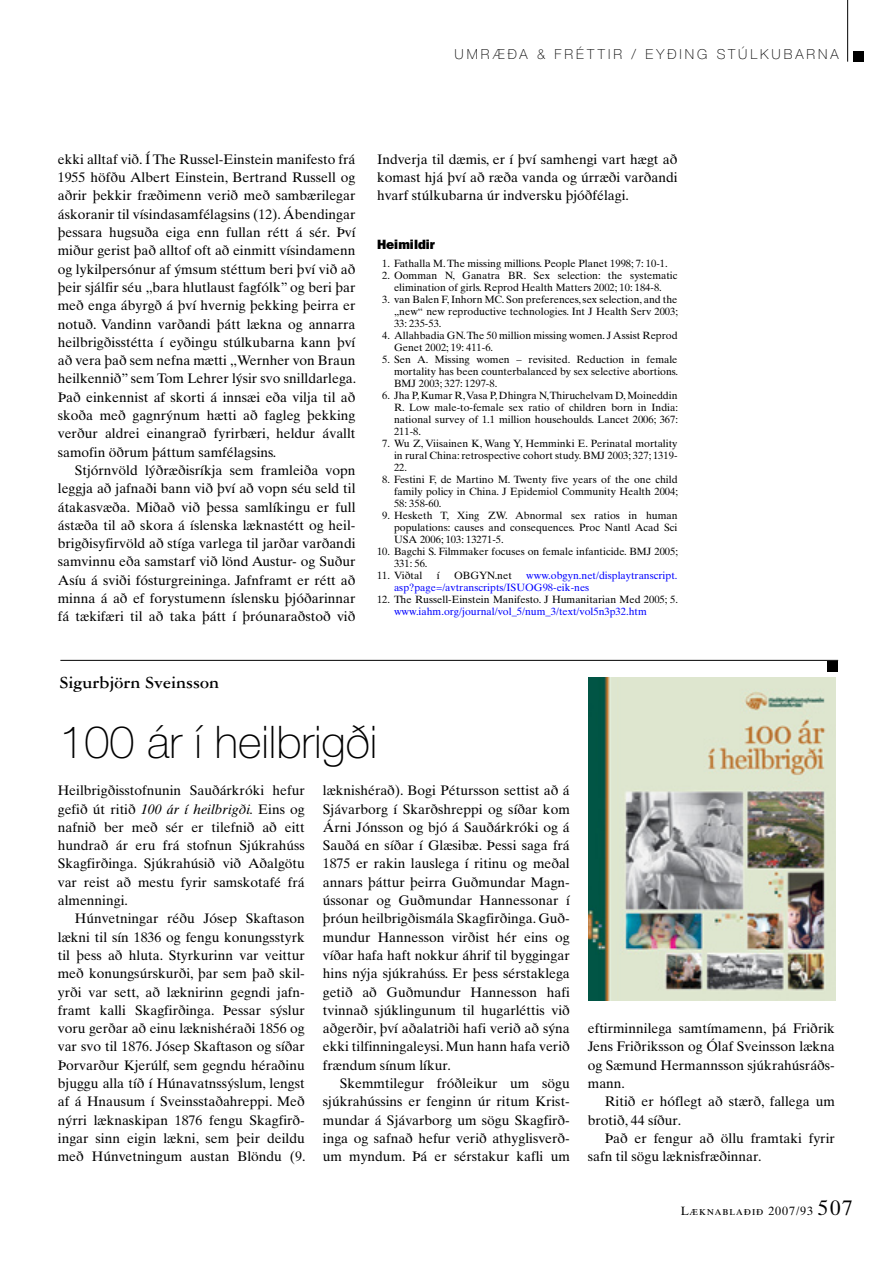
<style>
.page{position:relative;width:893px;height:1263px;background:#fff}
.page>*{position:absolute;margin:0;border:0;box-sizing:border-box;transform-origin:0 0}
.t1{font:100 45px "Helvetica Neue";color:#000}
.t2{font:700 18px "Garamond Three";color:#000}
.t3{font:13.8px/18.3px "Times Ten";color:#000;text-align:justify}
.t4{font:100 13.8px "Helvetica Neue";letter-spacing:.215em;color:#000}
.t5{font:800 13.5px "Franklin Gothic";color:#000}
.t6{font:12px "Times Ten Roman SC";letter-spacing:.075em;color:#000}
.t7{font:10.5px/12px "Times Ten";color:#000;text-align:justify}
.t8{font:10.5px/12px "Times Ten";color:#00f}
.s1{font-style:italic}
.s2{font-family:"Times Ten"}
.s3{font-family:"Times Ten";font-size:21px}
</style>
<div class="page">
<div style="left:854px;top:51px;width:10px;height:11px;background:#000"></div>
<hr style="left:847px;top:0;width:1px;height:62px;background:#000">
<img style="left:588px;top:677px;width:247px;height:323px">
<div style="left:827px;top:661px;width:11px;height:10px;background:#000"></div>
<hr style="left:60px;top:660px;width:778px;height:1px;background:#000">
<p class="t4" style="left:454px;top:47px;width:386px">UMRÆÐA &amp; FRÉTTIR / EYÐING STÚLKUBARNA</p>
<p class="t3" style="left:58px;top:150px;width:300px">ekki alltaf við. Í The Russel-Einstein manifesto frá 1955 höfðu Albert Einstein, Bertrand Russell og aðrir þekkir fræðimenn verið með sambærilegar áskoranir til vísindasamfélagsins (12). Ábendingar þessara hugsuða eiga enn fullan rétt á sér. Því miður gerist það alltof oft að einmitt vísindamenn og lykilpersónur af ýmsum stéttum beri því við að þeir sjálfir séu ,,bara hlutlaust fagfólk” og beri þar með enga ábyrgð á því hvernig þekking þeirra er notuð. Vandinn varðandi þátt lækna og annarra heilbrigðisstétta í eyðingu stúlkubarna kann því að vera það sem nefna mætti ,,Wernher von Braun heilkennið” sem Tom Lehrer lýsir svo snilldarlega.<br>Það einkennist af skorti á innsæi eða vilja til að skoða með gagnrýnum hætti að fagleg þekking verður aldrei einangrað fyrirbæri, heldur ávallt samofin öðrum þáttum samfélagsins.</p>
<p class="t3" style="left:58px;top:461px;width:299px;text-indent:17px">Stjórnvöld lýðræðisríkja sem framleiða vopn leggja að jafnaði bann við því að vopn séu seld til átakasvæða. Miðað við þessa samlíkingu er full ástæða til að skora á íslenska læknastétt og heil&shy;brigðisyfirvöld að stíga varlega til jarðar varðandi samvinnu eða samstarf við lönd Austur- og Suður Asíu á sviði fósturgreininga. Jafnframt er rétt að minna á að ef forystumenn íslensku þjóðarinnar fá tækifæri til að taka þátt í þróunaraðstoð við</p>
<p class="t3" style="left:377px;top:150px;width:302px">Indverja til dæmis, er í því samhengi vart hægt að komast hjá því að ræða vanda og úrræði varðandi hvarf stúlkubarna úr indversku þjóðfélagi.</p>
<p class="t5" style="left:377px;top:236px;width:60px">Heimildir</p>
<p class="t7" style="left:382px;top:257px;width:287px">1. Fathalla M. The missing millions. People Planet 1998; 7: 10-1.</p>
<p class="t7" style="left:382px;top:269px;width:297px;text-align:center">2. Oomman N, Ganatra BR. Sex selection: the systematic elimination of girls. Reprod Health Matters 2002; 10: 184-8.</p>
<p class="t7" style="left:394px;top:293px;width:286px;text-indent:-12px">3. van Balen F, Inhorn MC. Son preferences, sex selection, and the „new“ new reproductive technologies. Int J Health Serv 2003; 33: 235-53.</p>
<p class="t7" style="left:394px;top:329px;width:285px;text-indent:-12px">4. Allahbadia GN. The 50 million missing women. J Assist Reprod<br>Genet 2002; 19: 411-6.</p>
<p class="t7" style="left:394px;top:353px;width:286px;text-indent:-12px">5. Sen A. Missing women – revisited. Reduction in female mortality has been counterbalanced by sex selective abortions.<br>BMJ 2003; 327: 1297-8.</p>
<p class="t7" style="left:394px;top:389px;width:286px;text-indent:-12px">6. Jha P, Kumar R, Vasa P, Dhingra N, Thiruchelvam D, Moineddin R. Low male-to-female sex ratio of children born in India: national survey of 1.1 million househoulds. Lancet 2006; 367:<br>211-8.</p>
<p class="t7" style="left:394px;top:437px;width:285px;text-indent:-12px">7. Wu Z, Viisainen K, Wang Y, Hemminki E. Perinatal mortality in rural China: retrospective cohort study. BMJ 2003; 327; 1319- 22.</p>
<p class="t7" style="left:394px;top:473px;width:286px;text-indent:-12px">8. Festini F, de Martino M. Twenty five years of the one child family policy in China. J Epidemiol Community Health 2004; 58: 358-60.</p>
<p class="t7" style="left:394px;top:509px;width:285px;text-indent:-12px">9. Hesketh T, Xing ZW. Abnormal sex ratios in human populations: causes and consequences. Proc Nantl Acad Sci USA 2006; 103: 13271-5.</p>
<p class="t7" style="left:394px;top:545px;width:286px;text-indent:-17px">10. Bagchi S. Filmmaker focuses on female infanticide. BMJ 2005;<br>331: 56.</p>
<p class="t7" style="left:377px;top:569px;width:47px">11. Viðtal</p>
<p class="t7" style="left:437px;top:569px;width:4px">í</p>
<p class="t7" style="left:454px;top:569px;width:59px">OBGYN.net</p>
<p class="t8" style="left:394px;top:569px;width:285px;text-indent:132px">www.obgyn.net/displaytranscript. asp?page=/avtranscripts/ISUOG98-eik-nes</p>
<p class="t7" style="left:377px;top:593px;width:303px">12. The Russell-Einstein Manifesto. J Humanitarian Med 2005; 5.</p>
<p class="t8" style="left:394px;top:605px;width:254px">www.iahm.org/journal/vol_5/num_3/text/vol5n3p32.htm</p>
<h2 class="t2" style="left:60px;top:673px;width:161px">Sigurbjörn Sveinsson</h2>
<h1 class="t1" style="left:60px;top:716px;width:319px">100 ár í heilbrigði</h1>
<p class="t3" style="left:58px;top:781px;width:249px">Heilbrigðisstofnunin Sauðárkróki hefur gefið út ritið <span class="s1">100 ár í heilbrigði.</span> Eins og nafnið ber með sér er tilefnið að eitt hundrað ár eru frá stofnun Sjúkrahúss Skagfirðinga. Sjúkrahúsið við Aðalgötu var reist að mestu fyrir samskotafé frá almenningi.</p>
<p class="t3" style="left:58px;top:909px;width:249px;text-indent:17px">Húnvetningar réðu Jósep Skaftason lækni til sín 1836 og fengu konungsstyrk til þess að hluta. Styrkurinn var veittur með konungsúrskurði, þar sem það skil&shy;yrði var sett, að læknirinn gegndi jafn&shy;framt kalli Skagfirðinga. Þessar sýslur voru gerðar að einu læknishéraði 1856 og var svo til 1876. Jósep Skaftason og síðar Þorvarður Kjerúlf, sem gegndu héraðinu bjuggu alla tíð í Húnavatnssýslum, lengst af á Hnausum í Sveinsstaðahreppi. Með nýrri læknaskipan 1876 fengu Skagfirð&shy;ingar sinn eigin lækni, sem þeir deildu með Húnvetningum austan Blöndu (9.</p>
<p class="t3" style="left:323px;top:781px;width:249px">læknishérað). Bogi Pétursson settist að á Sjávarborg í Skarðshreppi og síðar kom Árni Jónsson og bjó á Sauðárkróki og á Sauðá en síðar í Glæsibæ. Þessi saga frá 1875 er rakin lauslega í ritinu og meðal annars þáttur þeirra Guðmundar Magn&shy;ússonar og Guðmundar Hannessonar í þróun heilbrigðismála Skagfirðinga. Guð&shy;mundur Hannesson virðist hér eins og víðar hafa haft nokkur áhrif til byggingar hins nýja sjúkrahúss. Er þess sérstaklega getið að Guðmundur Hannesson hafi tvinnað sjúklingunum til hugarléttis við aðgerðir, því aðalatriði hafi verið að sýna ekki tilfinningaleysi. Mun hann hafa verið frændum sínum líkur.</p>
<p class="t3" style="left:323px;top:1074px;width:248px;text-indent:17px">Skemmtilegur fróðleikur um sögu sjúkrahússins er fenginn úr ritum Krist&shy;mundar á Sjávarborg um sögu Skagfirð&shy;inga og safnað hefur verið athyglisverð&shy;um myndum. Þá er sérstakur kafli um</p>
<p class="t3" style="left:588px;top:1019px;width:248px">eftirminnilega samtímamenn, þá Friðrik Jens Friðriksson og Ólaf Sveinsson lækna og Sæmund Hermannsson sjúkrahúsráðs&shy;mann.</p>
<p class="t3" style="left:588px;top:1092px;width:248px;text-indent:17px">Ritið er hóflegt að stærð, fallega um brotið, 44 síður.</p>
<p class="t3" style="left:588px;top:1129px;width:248px;text-indent:17px">Það er fengur að öllu framtaki fyrir safn til sögu læknisfræðinnar.</p>
<p class="t6" style="left:681px;top:1204px;width:173px">Læknablaðið <span class="s2">2007/93</span> <span class="s3">507</span></p>
</div>
